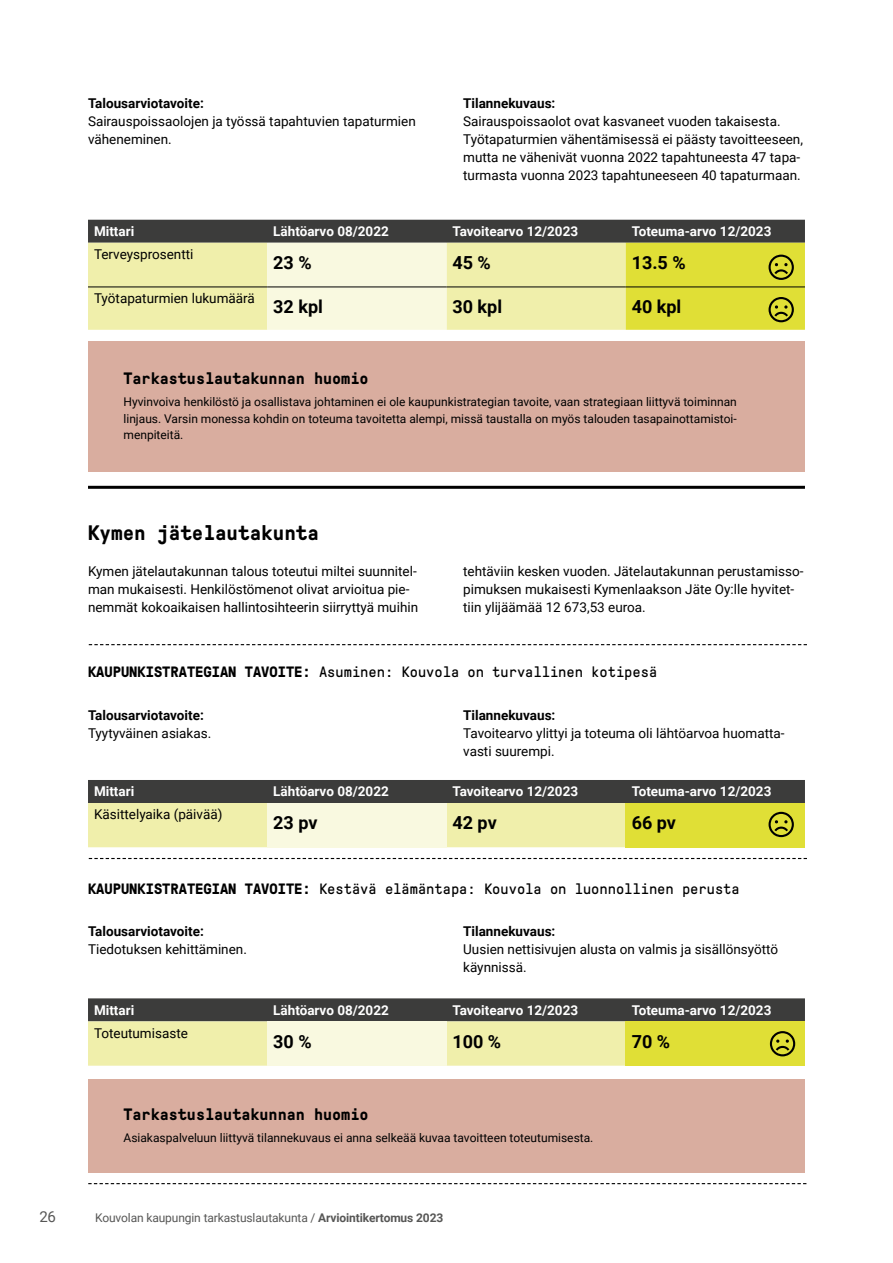
<style>
.page{position:relative;width:893px;height:1263px;background:#fff}
.page>*{position:absolute;margin:0;border:0;box-sizing:border-box;transform-origin:0 0}
.H3_Väliotsikko{font:700 21px "GT Pressura Mono LC";color:#000}
.Taulukon_tekstit{font:700 18px "Roboto";color:#000}
.Tarkastuslautakunnan_väliotsikot{font:700 16.5px "GT Pressura Mono LC";color:#000}
.H4_Pikkuotsikko{font:15px "GT Pressura Mono LC";color:#000}
.t1{font:15px "Roboto";color:#575756}
.Leipis{font:13.5px/18px "Roboto";color:#000}
.Taulukon_tekstit-2{font:700 13.5px "Roboto";color:#fff}
.Leipis-2{font:700 13.5px "Roboto";color:#000}
.Taulukon_tekstit-3{font:13.5px "Roboto";color:#000}
.Tarkastuslautakunnan_nostolaatikko{font:12px/16.5px "Roboto";color:#000;text-align:justify}
.t2{font:12px "Roboto";letter-spacing:-.01em;color:#575756}
.s1{font-weight:700}
</style>
<div class="page">
<div style="left:88px;top:341px;width:717px;height:131px;background:#d9ad9f"></div>
<hr style="left:88px;top:486px;width:717px;height:3px;background:#000">
<div style="left:88px;top:1079px;width:717px;height:94px;background:#d9ad9f"></div>
<svg style="left:89px;top:858px;width:718px;height:1px"></svg>
<svg style="left:88px;top:220px;width:717px;height:110px;background:#c6c585"></svg>
<svg style="left:88px;top:780px;width:717px;height:67px;background:#afaf79"></svg>
<svg style="left:88px;top:998px;width:717px;height:68px;background:#b2b17b"></svg>
<svg style="left:89px;top:644px;width:718px;height:1px"></svg>
<svg style="left:88px;top:1183px;width:718px;height:1px"></svg>
<p class="Leipis-2" style="left:88px;top:94px;width:117px">Talousarviotavoite:</p>
<p class="Leipis" style="left:88px;top:112px;width:329px">Sairauspoissaolojen ja työssä tapahtuvien tapaturmien väheneminen.</p>
<p class="Leipis-2" style="left:463px;top:94px;width:94px">Tilannekuvaus:</p>
<p class="Leipis" style="left:463px;top:112px;width:341px">Sairauspoissaolot ovat kasvaneet vuoden takaisesta.<br>Työtapaturmien vähentämisessä ei päästy tavoitteeseen, mutta ne vähenivät vuonna 2022 tapahtuneesta 47 tapa&shy;turmasta vuonna 2023 tapahtuneeseen 40 tapaturmaan.</p>
<p class="Taulukon_tekstit-2" style="left:94px;top:222px;width:42px">Mittari</p>
<p class="Taulukon_tekstit-2" style="left:273px;top:222px;width:117px">Lähtöarvo 08/2022</p>
<p class="Taulukon_tekstit-2" style="left:452px;top:222px;width:127px">Tavoitearvo 12/2023</p>
<p class="Taulukon_tekstit-2" style="left:632px;top:222px;width:141px">Toteuma-arvo 12/2023</p>
<p class="Taulukon_tekstit-3" style="left:94px;top:245px;width:101px">Terveysprosentti</p>
<p class="Taulukon_tekstit" style="left:273px;top:250px;width:40px">23 %</p>
<p class="Taulukon_tekstit" style="left:452px;top:250px;width:40px">45 %</p>
<p class="Taulukon_tekstit" style="left:632px;top:250px;width:56px">13.5 %</p>
<p class="Taulukon_tekstit-3" style="left:94px;top:289px;width:162px">Työtapaturmien lukumäärä</p>
<p class="Taulukon_tekstit" style="left:273px;top:294px;width:51px">32 kpl</p>
<p class="Taulukon_tekstit" style="left:452px;top:294px;width:51px">30 kpl</p>
<p class="Taulukon_tekstit" style="left:632px;top:294px;width:51px">40 kpl</p>
<p class="Tarkastuslautakunnan_väliotsikot" style="left:123px;top:370px;width:247px">Tarkastuslautakunnan huomio</p>
<p class="Tarkastuslautakunnan_nostolaatikko" style="left:123px;top:393px;width:615px">Hyvinvoiva henkilöstö ja osallistava johtaminen ei ole kaupunkistrategian tavoite, vaan strategiaan liittyvä toiminnan linjaus. Varsin monessa kohdin on toteuma tavoitetta alempi, missä taustalla on myös talouden tasapainottamistoi&shy;menpiteitä.</p>
<h3 class="H3_Väliotsikko" style="left:88px;top:521px;width:233px">Kymen jätelautakunta</h3>
<p class="Leipis" style="left:88px;top:562px;width:332px">Kymen jätelautakunnan talous toteutui miltei suunnitel&shy;man mukaisesti. Henkilöstömenot olivat arvioitua pie&shy;nemmät kokoaikaisen hallintosihteerin siirryttyä muihin</p>
<p class="Leipis" style="left:463px;top:562px;width:342px">tehtäviin kesken vuoden. Jätelautakunnan perustamisso&shy;pimuksen mukaisesti Kymenlaakson Jäte Oy:lle hyvitet&shy;tiin ylijäämää 12 673,53 euroa.</p>
<h4 class="H4_Pikkuotsikko" style="left:88px;top:664px;width:571px"><span class="s1">KAUPUNKISTRATEGIAN TAVOITE:</span> Asuminen: Kouvola on turvallinen kotipesä</h4>
<p class="Leipis-2" style="left:88px;top:706px;width:117px">Talousarviotavoite:</p>
<p class="Leipis" style="left:88px;top:724px;width:125px">Tyytyväinen asiakas.</p>
<p class="Leipis-2" style="left:463px;top:706px;width:94px">Tilannekuvaus:</p>
<p class="Leipis" style="left:463px;top:724px;width:323px">Tavoitearvo ylittyi ja toteuma oli lähtöarvoa huomatta&shy;vasti suurempi.</p>
<p class="Taulukon_tekstit-2" style="left:94px;top:782px;width:42px">Mittari</p>
<p class="Taulukon_tekstit-2" style="left:273px;top:782px;width:117px">Lähtöarvo 08/2022</p>
<p class="Taulukon_tekstit-2" style="left:452px;top:782px;width:127px">Tavoitearvo 12/2023</p>
<p class="Taulukon_tekstit-2" style="left:632px;top:782px;width:141px">Toteuma-arvo 12/2023</p>
<p class="Taulukon_tekstit-3" style="left:94px;top:805px;width:130px">Käsittelyaika (päivää)</p>
<p class="Taulukon_tekstit" style="left:273px;top:810px;width:46px">23 pv</p>
<p class="Taulukon_tekstit" style="left:452px;top:810px;width:46px">42 pv</p>
<p class="Taulukon_tekstit" style="left:632px;top:810px;width:46px">66 pv</p>
<h4 class="H4_Pikkuotsikko" style="left:88px;top:880px;width:653px"><span class="s1">KAUPUNKISTRATEGIAN TAVOITE:</span> Kestävä elämäntapa: Kouvola on luonnollinen perusta</h4>
<p class="Leipis-2" style="left:88px;top:922px;width:117px">Talousarviotavoite:</p>
<p class="Leipis" style="left:88px;top:940px;width:160px">Tiedotuksen kehittäminen.</p>
<p class="Leipis-2" style="left:463px;top:922px;width:94px">Tilannekuvaus:</p>
<p class="Leipis" style="left:463px;top:940px;width:317px">Uusien nettisivujen alusta on valmis ja sisällönsyöttö käynnissä.</p>
<p class="Taulukon_tekstit-2" style="left:94px;top:1000px;width:42px">Mittari</p>
<p class="Taulukon_tekstit-2" style="left:273px;top:1000px;width:117px">Lähtöarvo 08/2022</p>
<p class="Taulukon_tekstit-2" style="left:452px;top:1000px;width:127px">Tavoitearvo 12/2023</p>
<p class="Taulukon_tekstit-2" style="left:632px;top:1000px;width:141px">Toteuma-arvo 12/2023</p>
<p class="Taulukon_tekstit-3" style="left:94px;top:1023px;width:95px">Toteutumisaste</p>
<p class="Taulukon_tekstit" style="left:273px;top:1029px;width:40px">30 %</p>
<p class="Taulukon_tekstit" style="left:452px;top:1029px;width:50px">100 %</p>
<p class="Taulukon_tekstit" style="left:632px;top:1029px;width:40px">70 %</p>
<p class="Tarkastuslautakunnan_väliotsikot" style="left:123px;top:1105px;width:247px">Tarkastuslautakunnan huomio</p>
<p class="Tarkastuslautakunnan_nostolaatikko" style="left:123px;top:1129px;width:471px">Asiakaspalveluun liittyvä tilannekuvaus ei anna selkeää kuvaa tavoitteen toteutumisesta.</p>
<p class="t1" style="left:39px;top:1206px;width:18px">26</p>
<p class="t2" style="left:95px;top:1209px;width:350px">Kouvolan kaupungin tarkastuslautakunta / <span class="s1">Arviointikertomus 2023</span></p>
</div>
